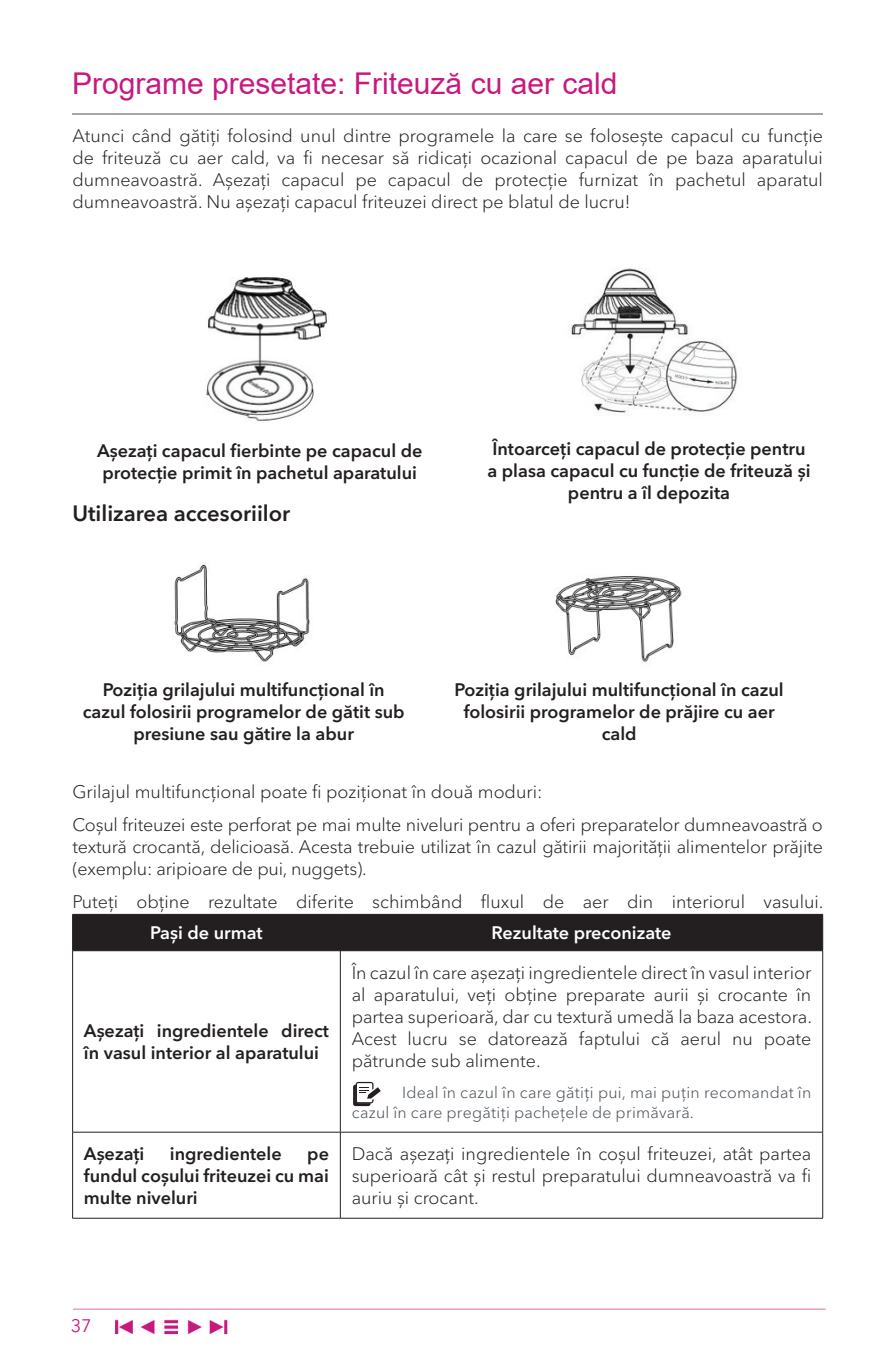
<style>
.page{position:relative;width:895px;height:1365px;background:#fff}
.page>*{position:absolute;margin:0;border:0;box-sizing:border-box;transform-origin:0 0}
.t1{font:30px "Arial";color:#c7197e}
.t2{font:600 22px "Avenir Next LT Pro";color:#231f20}
.t3{font:300 18px/22px "Avenir Next LT Pro";color:#231f20;text-align:justify}
.t4{font:600 18px/22px "Avenir Next LT Pro";color:#231f20;text-align:center}
.t5{font:600 18px "Avenir Next LT Pro";color:#fff}
.t6{font:18px "Avenir Next LT Pro";color:#c6197b}
.t7{font:300 16px/20px "Avenir Next LT Pro";letter-spacing:.015em;color:#484e54}
</style>
<div class="page">
<img style="left:72px;top:1308px;width:754px;height:27px">
<img style="left:206px;top:277px;width:123px;height:144px">
<img style="left:571px;top:268px;width:167px;height:147px">
<img style="left:174px;top:564px;width:136px;height:98px">
<img style="left:555px;top:576px;width:127px;height:86px">
<div style="left:73px;top:914px;width:749px;height:36px;background:#231f20"></div>
<hr style="left:72px;top:913px;width:268px;height:1px;background:#231f20">
<hr style="left:72px;top:914px;width:1px;height:36px;background:#231f20">
<hr style="left:340px;top:913px;width:483px;height:1px;background:#231f20">
<hr style="left:340px;top:914px;width:1px;height:36px;background:#231f20">
<hr style="left:822px;top:914px;width:1px;height:36px;background:#231f20">
<hr style="left:72px;top:950px;width:268px;height:1px;background:#231f20">
<hr style="left:72px;top:950px;width:1px;height:181px;background:#231f20">
<hr style="left:340px;top:950px;width:483px;height:1px;background:#231f20">
<hr style="left:340px;top:950px;width:1px;height:181px;background:#231f20">
<hr style="left:822px;top:950px;width:1px;height:181px;background:#231f20">
<hr style="left:72px;top:1131px;width:268px;height:1px;background:#231f20">
<hr style="left:72px;top:1132px;width:1px;height:85px;background:#231f20">
<hr style="left:340px;top:1131px;width:483px;height:1px;background:#231f20">
<hr style="left:340px;top:1132px;width:1px;height:85px;background:#231f20">
<hr style="left:822px;top:1132px;width:1px;height:85px;background:#231f20">
<hr style="left:72px;top:1217px;width:268px;height:1px;background:#231f20">
<hr style="left:340px;top:1217px;width:483px;height:1px;background:#231f20">
<div style="left:353px;top:1084px;width:17px;height:21px;background:#2f2b2c;border-radius:2px"></div>
<svg style="left:356px;top:1081px;width:25px;height:22px"></svg>
<hr style="left:72px;top:114px;width:751px;height:1px;background:#484e54">
<h1 class="t1" style="left:72px;top:63px;width:547px">Programe presetate: Friteuză cu aer cald</h1>
<p class="t3" style="left:72px;top:125px;width:752px">Atunci când gătiți folosind unul dintre programele la care se folosește capacul cu funcție de friteuză cu aer cald, va fi necesar să ridicați ocazional capacul de pe baza aparatului dumneavoastră. Așezați capacul pe capacul de protecție furnizat în pachetul aparatul dumneavoastră. Nu așezați capacul friteuzei direct pe blatul de lucru!</p>
<p class="t4" style="left:97px;top:439px;width:327px;text-align:left">Așezați capacul fierbinte pe capacul de protecție primit în pachetul aparatului</p>
<p class="t4" style="left:487px;top:437px;width:324px">Întoarceți capacul de protecție pentru a plasa capacul cu funcție de friteuză și pentru a îl depozita</p>
<p class="t2" style="left:72px;top:500px;width:219px">Utilizarea accesoriilor</p>
<p class="t4" style="left:83px;top:678px;width:323px">Poziția grilajului multifuncțional în cazul folosirii programelor de gătit sub presiune sau gătire la abur</p>
<p class="t4" style="left:454px;top:678px;width:330px">Poziția grilajului multifuncțional în cazul folosirii programelor de prăjire cu aer cald</p>
<p class="t3" style="left:72px;top:774px;width:752px;line-height:33.4px">Grilajul multifuncțional poate fi poziționat în două moduri:<br>Coșul friteuzei este perforat pe mai multe niveluri pentru a oferi preparatelor dumneavoastră o</p>
<p class="t3" style="left:72px;top:835px;width:752px">textură crocantă, delicioasă. Acesta trebuie utilizat în cazul gătirii majorității alimentelor prăjite (exemplu: aripioare de pui, nuggets).</p>
<p class="t3" style="left:72px;top:891px;width:752px">Puteți obține rezultate diferite schimbând fluxul de aer din interiorul vasului.</p>
<p class="t5" style="left:150px;top:921px;width:114px">Pași de urmat</p>
<p class="t5" style="left:491px;top:921px;width:182px">Rezultate preconizate</p>
<p class="t4" style="left:84px;top:1019px;width:246px;text-align:left">Așezați ingredientele direct în vasul interior al aparatului</p>
<p class="t3" style="left:352px;top:961px;width:462px">În cazul în care așezați ingredientele direct în vasul interior al aparatului, veți obține preparate aurii și crocante în partea superioară, dar cu textură umedă la baza acestora.<br>Acest lucru se datorează faptului că aerul nu poate pătrunde sub alimente.</p>
<p class="t7" style="left:352px;top:1082px;width:461px;text-indent:50px">Ideal în cazul în care gătiți pui, mai puțin recomandat în cazul în care pregătiți pachețele de primăvară.</p>
<p class="t4" style="left:84px;top:1142px;width:246px;text-align:justify;text-indent:223px">pe fundul coșului friteuzei cu mai multe niveluri</p>
<p class="t3" style="left:352px;top:1142px;width:461px">Dacă așezați ingredientele în coșul friteuzei, atât partea superioară cât și restul preparatului dumneavoastră va fi auriu și crocant.</p>
<p class="t4" style="left:84px;top:1142px;width:62px">Așezați</p>
<p class="t4" style="left:170px;top:1142px;width:113px">ingredientele</p>
<p class="t6" style="left:71px;top:1314px;width:22px">37</p>
</div>
